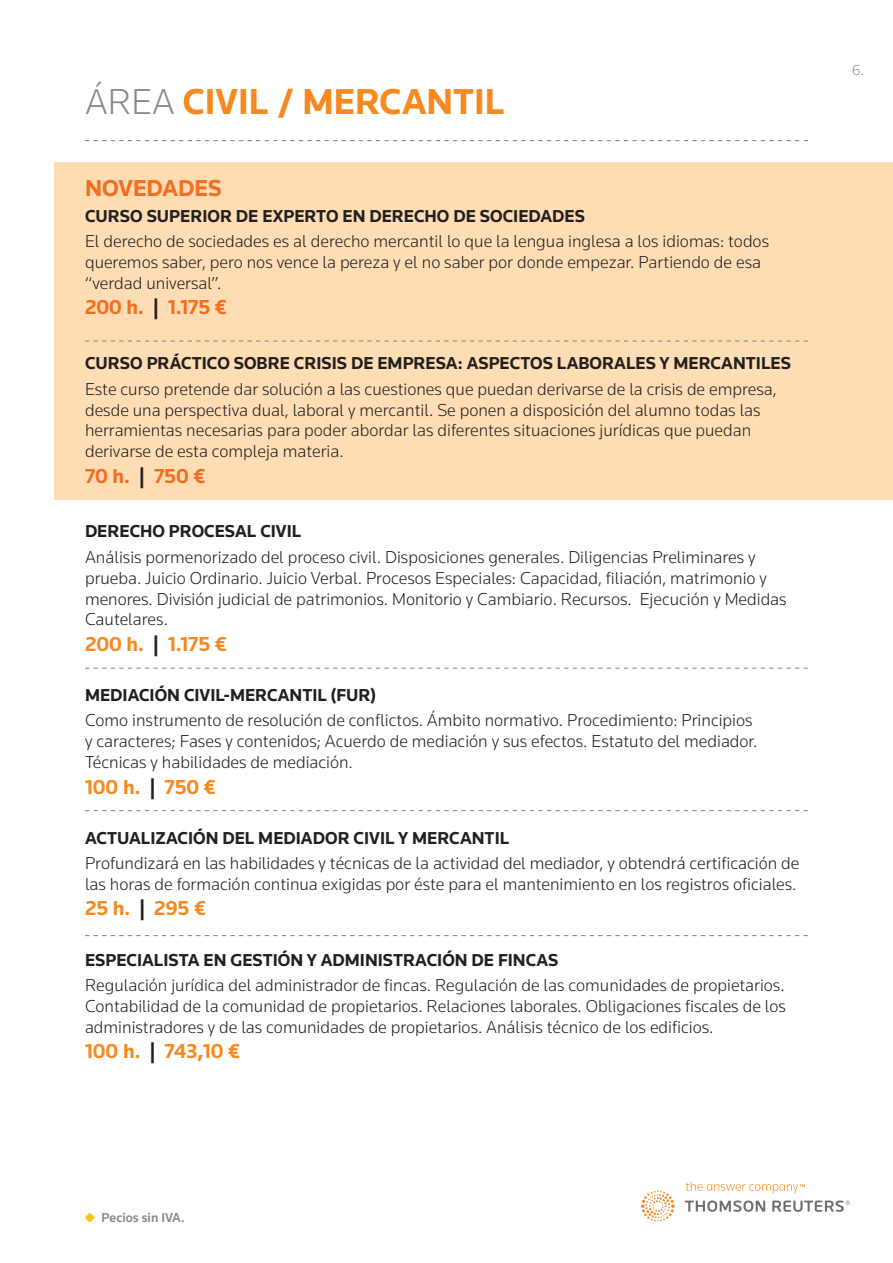
<style>
.page{position:relative;width:893px;height:1263px;background:#fff}
.page>*{position:absolute;margin:0;border:0;box-sizing:border-box;transform-origin:0 0}
.t1{font:700 37.35px "Knowledge";color:#f6891f}
.t2{font:700 23.85px "Knowledge";color:#f36e21}
.t3{font:700 20.85px "Knowledge";color:#f6891f}
.t4{font:700 20.85px "Knowledge";color:#f36e21}
.t5{font:300 18px/21px "Knowledge";color:#231f20}
.t6{font:700 18px "Knowledge";color:#231f20}
.t7{font:300 15px "Knowledge";color:#86888b}
.t8{font:500 13.5px "Knowledge";color:#86888b}
.s1{font-weight:300;color:#86888b}
.s2{color:#231f20}
</style>
<div class="page">
<svg style="left:641px;top:1182px;width:209px;height:39px"></svg>
<div style="left:54px;top:162px;width:839px;height:338px;background:#feddb4"></div>
<svg style="left:85px;top:1213px;width:9px;height:9px"></svg>
<svg style="left:85px;top:140px;width:723px;height:1px"></svg>
<svg style="left:85px;top:341px;width:723px;height:1px"></svg>
<svg style="left:85px;top:668px;width:723px;height:1px"></svg>
<svg style="left:85px;top:810px;width:723px;height:1px"></svg>
<svg style="left:85px;top:935px;width:723px;height:1px"></svg>
<h1 class="t1" style="left:85px;top:79px;width:421px"><span class="s1">ÁREA</span> CIVIL / MERCANTIL</h1>
<h2 class="t2" style="left:85px;top:174px;width:138px">NOVEDADES</h2>
<p class="t6" style="left:85px;top:205px;width:501px">CURSO SUPERIOR DE EXPERTO EN DERECHO DE SOCIEDADES</p>
<p class="t5" style="left:85px;top:231px;width:686px">El derecho de sociedades es al derecho mercantil lo que la lengua inglesa a los idiomas: todos queremos saber, pero nos vence la pereza y el no saber por donde empezar. Partiendo de esa “verdad universal”.</p>
<p class="t4" style="left:85px;top:295px;width:144px">200 h. <span class="s2">|</span> 1.175 €</p>
<p class="t6" style="left:85px;top:352px;width:707px">CURSO PRÁCTICO SOBRE CRISIS DE EMPRESA: ASPECTOS LABORALES Y MERCANTILES</p>
<p class="t5" style="left:85px;top:378px;width:693px">Este curso pretende dar solución a las cuestiones que puedan derivarse de la crisis de empresa, desde una perspectiva dual, laboral y mercantil. Se ponen a disposición del alumno todas las herramientas necesarias para poder abordar las diferentes situaciones jurídicas que puedan derivarse de esta compleja materia.</p>
<p class="t4" style="left:85px;top:463px;width:122px">70 h. <span class="s2">|</span> 750 €</p>
<p class="t6" style="left:85px;top:520px;width:218px">DERECHO PROCESAL CIVIL</p>
<p class="t5" style="left:85px;top:546px;width:703px">Análisis pormenorizado del proceso civil. Disposiciones generales. Diligencias Preliminares y prueba. Juicio Ordinario. Juicio Verbal. Procesos Especiales: Capacidad, filiación, matrimonio y menores. División judicial de patrimonios. Monitorio y Cambiario. Recursos. Ejecución y Medidas Cautelares.</p>
<p class="t3" style="left:85px;top:631px;width:144px">200 h. <span class="s2">|</span> 1.175 €</p>
<p class="t6" style="left:85px;top:684px;width:293px">MEDIACIÓN CIVIL-MERCANTIL (FUR)</p>
<p class="t5" style="left:85px;top:710px;width:674px">Como instrumento de resolución de conflictos. Ámbito normativo. Procedimiento: Principios y caracteres; Fases y contenidos; Acuerdo de mediación y sus efectos. Estatuto del mediador.<br>Técnicas y habilidades de mediación.</p>
<p class="t3" style="left:85px;top:774px;width:133px">100 h. <span class="s2">|</span> 750 €</p>
<p class="t6" style="left:85px;top:827px;width:426px">ACTUALIZACIÓN DEL MEDIADOR CIVIL Y MERCANTIL</p>
<p class="t5" style="left:85px;top:852px;width:716px">Profundizará en las habilidades y técnicas de la actividad del mediador, y obtendrá certificación de las horas de formación continua exigidas por éste para el mantenimiento en los registros oficiales.</p>
<p class="t3" style="left:85px;top:896px;width:123px">25 h. <span class="s2">|</span> 295 €</p>
<p class="t6" style="left:85px;top:949px;width:475px">ESPECIALISTA EN GESTIÓN Y ADMINISTRACIÓN DE FINCAS</p>
<p class="t5" style="left:85px;top:974px;width:702px;text-align:justify">Regulación jurídica del administrador de fincas. Regulación de las comunidades de propietarios.<br>Contabilidad de la comunidad de propietarios. Relaciones laborales. Obligaciones fiscales de los administradores y de las comunidades de propietarios. Análisis técnico de los edificios.</p>
<p class="t3" style="left:85px;top:1038px;width:157px">100 h. <span class="s2">|</span> 743,10 €</p>
<p class="t7" style="left:852px;top:61px;width:13px">6.</p>
<p class="t8" style="left:102px;top:1209px;width:85px">Pecios sin IVA.</p>
</div>
